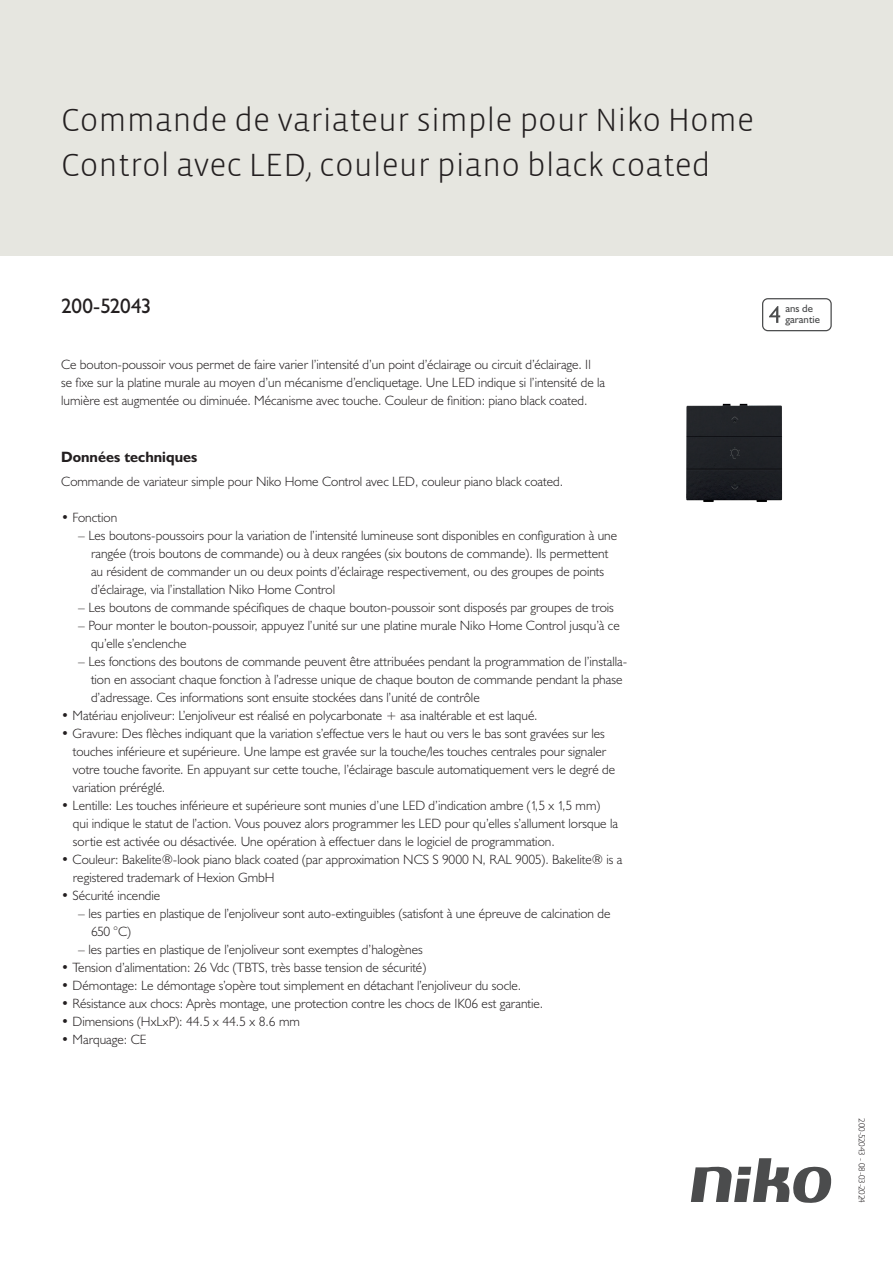
<style>
.page{position:relative;width:893px;height:1263px;background:#fff}
.page>*{position:absolute;margin:0;border:0;box-sizing:border-box;transform-origin:0 0}
.Title_datasheets{font:300 33px/45px "Vista Sans";color:#231f20}
.Article_number{font:21px "Humanist 521 BT";letter-spacing:-.01em;color:#231f20}
.Titles_parts{font:700 15px "Humanist 521 BT";color:#231f20}
.USP_Bullets{font:300 13.5px/18px "Humanist 521 BT";color:#231f20}
.USP_Bullets_level_2{font:300 13.5px/18px "Humanist 521 BT";color:#231f20}
.Platte_tekst_CAB{font:300 13.5px/18px "Humanist 521 BT";color:#231f20}
.t1{font:10.8px/10.8px "Humanist 521 BT";color:#4b4c4d}
.Revision{font:300 9px "Humanist 521 BT";letter-spacing:-.03em;color:#231f20}
</style>
<div class="page">
<svg style="left:691px;top:1158px;width:141px;height:45px"></svg>
<div style="left:0;top:0;width:893px;height:255px;background:#e6e6e0"></div>
<svg style="left:762px;top:298px;width:70px;height:33px"></svg>
<img style="left:686px;top:403px;width:97px;height:99px">
<p class="Title_datasheets" style="left:61px;top:98px;width:694px">Commande de variateur simple pour Niko Home<br>Control avec LED, couleur piano black coated</p>
<p class="Article_number" style="left:61px;top:293px;width:92px">200-52043</p>
<p class="t1" style="left:785px;top:303px;width:36px">ans de garantie</p>
<p class="Platte_tekst_CAB" style="left:61px;top:355px;width:545px">Ce bouton-poussoir vous permet de faire varier l’intensité d’un point d’éclairage ou circuit d’éclairage. Il se fixe sur la platine murale au moyen d’un mécanisme d’encliquetage. Une LED indique si l’intensité de la lumière est augmentée ou diminuée. Mécanisme avec touche. Couleur de finition: piano black coated.</p>
<p class="Titles_parts" style="left:61px;top:447px;width:138px">Données techniques</p>
<p class="Platte_tekst_CAB" style="left:61px;top:472px;width:503px">Commande de variateur simple pour Niko Home Control avec LED, couleur piano black coated.</p>
<p class="USP_Bullets" style="left:61px;top:508px;width:58px">• Fonction</p>
<p class="USP_Bullets_level_2" style="left:91px;top:526px;width:528px;text-indent:-13px">– Les boutons-poussoirs pour la variation de l’intensité lumineuse sont disponibles en configuration à une rangée (trois boutons de commande) ou à deux rangées (six boutons de commande). Ils permettent au résident de commander un ou deux points d’éclairage respectivement, ou des groupes de points d’éclairage, via l’installation Niko Home Control</p>
<p class="USP_Bullets_level_2" style="left:78px;top:598px;width:537px">– Les boutons de commande spécifiques de chaque bouton-poussoir sont disposés par groupes de trois</p>
<p class="USP_Bullets_level_2" style="left:91px;top:616px;width:530px;text-indent:-13px">– Pour monter le bouton-poussoir, appuyez l’unité sur une platine murale Niko Home Control jusqu’à ce qu’elle s’enclenche</p>
<p class="USP_Bullets_level_2" style="left:91px;top:652px;width:538px;text-indent:-13px">– Les fonctions des boutons de commande peuvent être attribuées pendant la programmation de l’installa&shy;tion en associant chaque fonction à l’adresse unique de chaque bouton de commande pendant la phase d’adressage. Ces informations sont ensuite stockées dans l’unité de contrôle</p>
<p class="USP_Bullets" style="left:61px;top:706px;width:478px">• Matériau enjoliveur: L’enjoliveur est réalisé en polycarbonate + asa inaltérable et est laqué.</p>
<p class="USP_Bullets" style="left:73px;top:724px;width:544px;text-indent:-12px">• Gravure: Des flèches indiquant que la variation s’effectue vers le haut ou vers le bas sont gravées sur les touches inférieure et supérieure. Une lampe est gravée sur la touche/les touches centrales pour signaler votre touche favorite. En appuyant sur cette touche, l’éclairage bascule automatiquement vers le degré de variation préréglé.</p>
<p class="USP_Bullets" style="left:73px;top:796px;width:547px;text-indent:-12px">• Lentille: Les touches inférieure et supérieure sont munies d’une LED d’indication ambre (1,5 x 1,5 mm) qui indique le statut de l’action. Vous pouvez alors programmer les LED pour qu’elles s’allument lorsque la sortie est activée ou désactivée. Une opération à effectuer dans le logiciel de programmation.</p>
<p class="USP_Bullets" style="left:73px;top:850px;width:551px;text-indent:-12px">• Couleur: Bakelite®-look piano black coated (par approximation NCS S 9000 N, RAL 9005). Bakelite® is a registered trademark of Hexion GmbH</p>
<p class="USP_Bullets" style="left:61px;top:886px;width:101px">• Sécurité incendie</p>
<p class="USP_Bullets_level_2" style="left:91px;top:904px;width:521px;text-indent:-13px">– les parties en plastique de l’enjoliveur sont auto-extinguibles (satisfont à une épreuve de calcination de<br>650 °C)</p>
<p class="USP_Bullets_level_2" style="left:78px;top:940px;width:346px">– les parties en plastique de l’enjoliveur sont exemptes d’halogènes</p>
<p class="USP_Bullets" style="left:61px;top:958px;width:366px">• Tension d’alimentation: 26 Vdc (TBTS, très basse tension de sécurité)</p>
<p class="USP_Bullets" style="left:61px;top:976px;width:461px">• Démontage: Le démontage s’opère tout simplement en détachant l’enjoliveur du socle.</p>
<p class="USP_Bullets" style="left:61px;top:994px;width:483px">• Résistance aux chocs: Après montage, une protection contre les chocs de IK06 est garantie.</p>
<p class="USP_Bullets" style="left:61px;top:1012px;width:240px">• Dimensions (HxLxP): 44.5 x 44.5 x 8.6 mm</p>
<p class="USP_Bullets" style="left:61px;top:1030px;width:87px">• Marquage: CE</p>
<p class="Revision" style="left:868px;top:1118px;width:86px;rotate:90deg">200-52043 - 08-03-2024</p>
</div>
